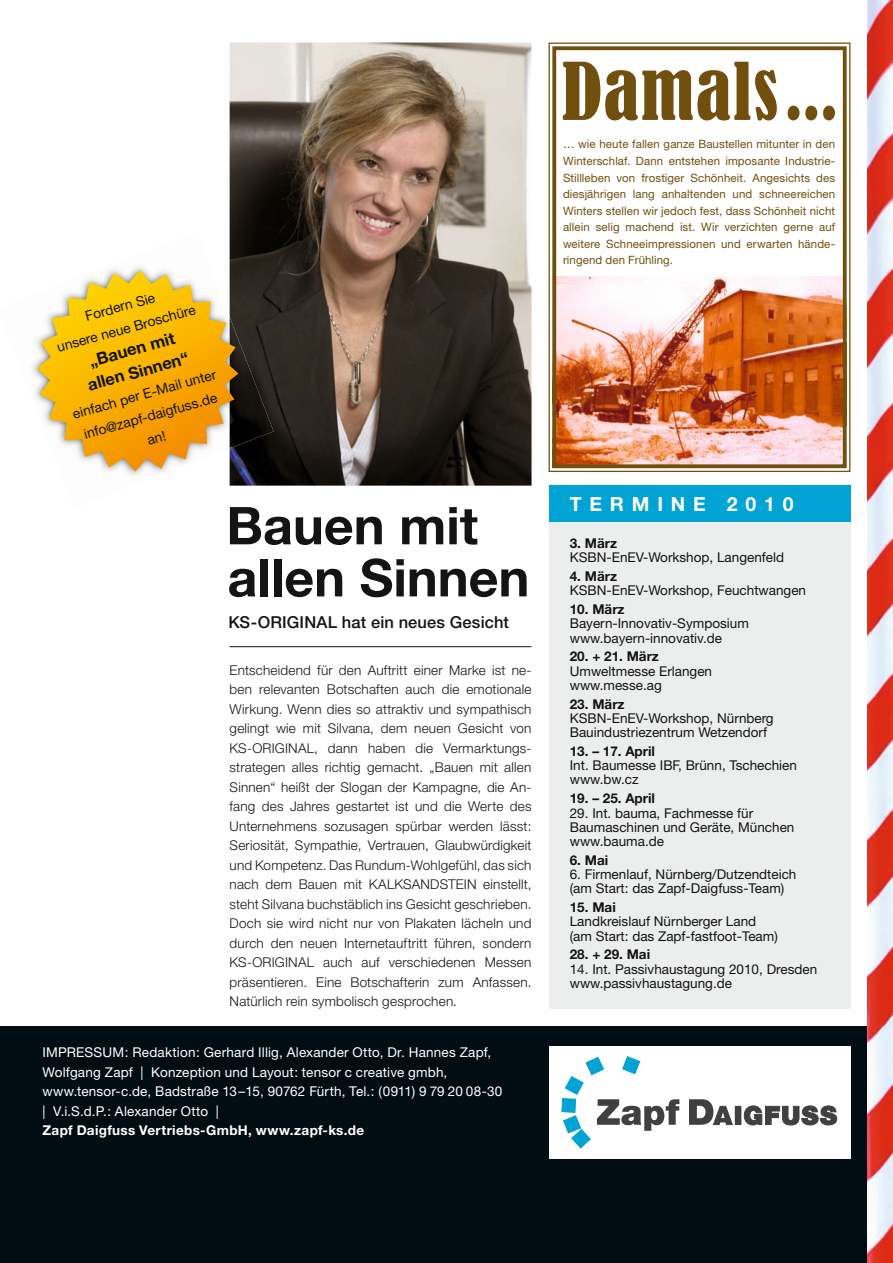
<style>
.page{position:relative;width:893px;height:1263px;background:#fff}
.page>*{position:absolute;margin:0;border:0;box-sizing:border-box;transform-origin:0 0}
.t1{font:condensed 73.95px "Bernard";letter-spacing:.02em;color:#714f0e}
.t2{font:700 52.05px/52.1px "Helvetica Neue";color:#131413}
.t3{font:700 19.5px "Helvetica Neue";letter-spacing:.4em;color:#fff}
.t4{font:700 16.65px/22.6px "Helvetica Neue";color:#131413;text-align:center}
.t5{font:500 16.5px "Helvetica Neue";letter-spacing:.01em;color:#131413}
.t6{font:13.8px/22.6px "Helvetica Neue";color:#131413;text-align:center}
.t7{font:300 13.5px/19.5px "Helvetica Neue";letter-spacing:.015em;color:#131413;text-align:justify}
.t8{font:13.5px/14.2px "Helvetica Neue";color:#131413}
.t9{font:13.5px/19.5px "Helvetica Neue";letter-spacing:.015em;color:#fff}
.t10{font:700 13.5px "Helvetica Neue";color:#131413}
.t11{font:700 13.5px "Helvetica Neue";letter-spacing:.025em;color:#fff}
.t12{font:11.4px/16.5px "Helvetica Neue";letter-spacing:.01em;color:#714f0e;text-align:justify}
</style>
<div class="page">
<div style="left:0;top:1026px;width:893px;height:237px;background:#000d13"></div>
<img style="left:868px;top:0;width:25px;height:1263px">
<hr style="left:230px;top:646px;width:301px;height:1px;background:#131413">
<svg style="left:548px;top:42px;width:303px;height:430px"></svg>
<div style="left:552px;top:46px;width:295px;height:422px;border:4px solid #714f0e"></div>
<div style="left:549px;top:518px;width:301px;height:490px;background:#eceded"></div>
<div style="left:549px;top:486px;width:301px;height:36px;background:#00a3d3"></div>
<div style="left:549px;top:1046px;width:301px;height:112px;background:#fff"></div>
<svg style="left:689px;top:1099px;width:44px;height:26px"></svg>
<svg style="left:744px;top:1105px;width:93px;height:20px"></svg>
<div style="left:735px;top:1106px;width:6px;height:18px;background:#40403f"></div>
<svg style="left:561px;top:1056px;width:118px;height:92px"></svg>
<img style="left:230px;top:43px;width:301px;height:443px">
<img style="left:238px;top:317px;width:36px;height:131px">
<svg style="left:37px;top:270px;width:201px;height:202px"></svg>
<p class="t6" style="left:48px;top:314px;width:145px;rotate:-15deg">Fordern Sie<br>unsere neue Broschüre</p>
<p class="t4" style="left:79px;top:351px;width:106px;rotate:-15deg">„Bauen mit allen Sinnen“</p>
<p class="t6" style="left:70px;top:402px;width:150px;rotate:-15deg">einfach per E-Mail unter info@zapf-daigfuss.de an!</p>
<h2 class="t2" style="left:226px;top:499px;width:305px">Bauen mit allen Sinnen</h2>
<p class="t5" style="left:229px;top:613px;width:282px">KS-ORIGINAL hat ein neues Gesicht</p>
<p class="t7" style="left:230px;top:660px;width:303px">Entscheidend für den Auftritt einer Marke ist ne&shy;ben relevanten Botschaften auch die emotionale Wirkung. Wenn dies so attraktiv und sympathisch gelingt wie mit Silvana, dem neuen Gesicht von KS-ORIGINAl, dann haben die Vermarktungs&shy;strategen alles richtig gemacht. „Bauen mit allen Sinnen“ heißt der Slogan der Kampagne, die An&shy;fang des Jahres gestartet ist und die Werte des Unternehmens sozusagen spürbar werden lässt:<br>Seriosität, Sympathie, Vertrauen, Glaubwürdigkeit und Kompetenz. Das Rundum-Wohlgefühl, das sich nach dem Bauen mit KAlKSANDStEIN einstellt, steht Silvana buchstäblich ins Gesicht geschrieben.<br>Doch sie wird nicht nur von Plakaten lächeln und durch den neuen Internetauftritt führen, sondern KS-ORIGINAl auch auf verschiedenen Messen präsentieren. Eine Botschafterin zum Anfassen.<br>Natürlich rein symbolisch gesprochen.</p>
<p class="t9" style="left:43px;top:1042px;width:461px">IMPRESSUM: Redaktion: Gerhard Illig, Alexander Otto, Dr. Hannes Zapf, Wolfgang Zapf | Konzeption und Layout: tensor c creative gmbh, www.tensor-c.de, Badstraße 13–15, 90762 Fürth, Tel.: (0911) 9 79 20 08-30 | V.i.S.d.P.: Alexander Otto |</p>
<p class="t11" style="left:43px;top:1122px;width:323px">Zapf Daigfuss Vertriebs-GmbH, www.zapf-ks.de</p>
<h1 class="t1" style="left:562px;top:49px;width:278px">Damals...</h1>
<p class="t12" style="left:563px;top:136px;width:274px">… wie heute fallen ganze Baustellen mitunter in den Winterschlaf. Dann entstehen imposante Industrie-Stillleben von frostiger Schönheit. Angesichts des diesjährigen lang anhaltenden und schneereichen Winters stellen wir jedoch fest, dass Schönheit nicht allein selig machend ist. Wir verzichten gerne auf weitere Schneeimpressionen und erwarten hände&shy;ringend den Frühling.</p>
<h3 class="t3" style="left:570px;top:492px;width:225px">TERMINE 2010</h3>
<p class="t10" style="left:570px;top:535px;width:49px">3. März</p>
<p class="t8" style="left:570px;top:550px;width:216px">KSBN-EnEV-Workshop, Langenfeld</p>
<p class="t10" style="left:570px;top:568px;width:49px">4. März</p>
<p class="t8" style="left:570px;top:583px;width:238px">KSBN-EnEV-Workshop, Feuchtwangen</p>
<p class="t10" style="left:570px;top:601px;width:56px">10. März</p>
<p class="t8" style="left:570px;top:616px;width:181px">Bayern-Innovativ-Symposium www.bayern-innovativ.de</p>
<p class="t10" style="left:570px;top:648px;width:91px">20. + 21. März</p>
<p class="t8" style="left:570px;top:664px;width:144px">Umweltmesse Erlangen www.messe.ag</p>
<p class="t10" style="left:570px;top:695px;width:56px">23. März</p>
<p class="t8" style="left:570px;top:711px;width:205px">KSBN-EnEV-Workshop, Nürnberg<br>Bauindustriezentrum Wetzendorf</p>
<p class="t10" style="left:570px;top:743px;width:87px">13. – 17. April</p>
<p class="t8" style="left:570px;top:758px;width:229px">Int. Baumesse IBF, Brünn, Tschechien www.bw.cz</p>
<p class="t10" style="left:570px;top:790px;width:87px">19. – 25. April</p>
<p class="t8" style="left:570px;top:805px;width:226px">29. Int. bauma, Fachmesse für<br>Baumaschinen und Geräte, München www.bauma.de</p>
<p class="t10" style="left:570px;top:852px;width:40px">6. Mai</p>
<p class="t8" style="left:570px;top:867px;width:228px">6. Firmenlauf, Nürnberg/Dutzendteich (am Start: das Zapf-Daigfuss-Team)</p>
<p class="t10" style="left:570px;top:899px;width:47px">15. Mai</p>
<p class="t8" style="left:570px;top:914px;width:210px">Landkreislauf Nürnberger Land (am Start: das Zapf-fastfoot-Team)</p>
<p class="t10" style="left:570px;top:946px;width:82px">28. + 29. Mai</p>
<p class="t8" style="left:570px;top:961px;width:249px">14. Int. Passivhaustagung 2010, Dresden www.passivhaustagung.de</p>
</div>
